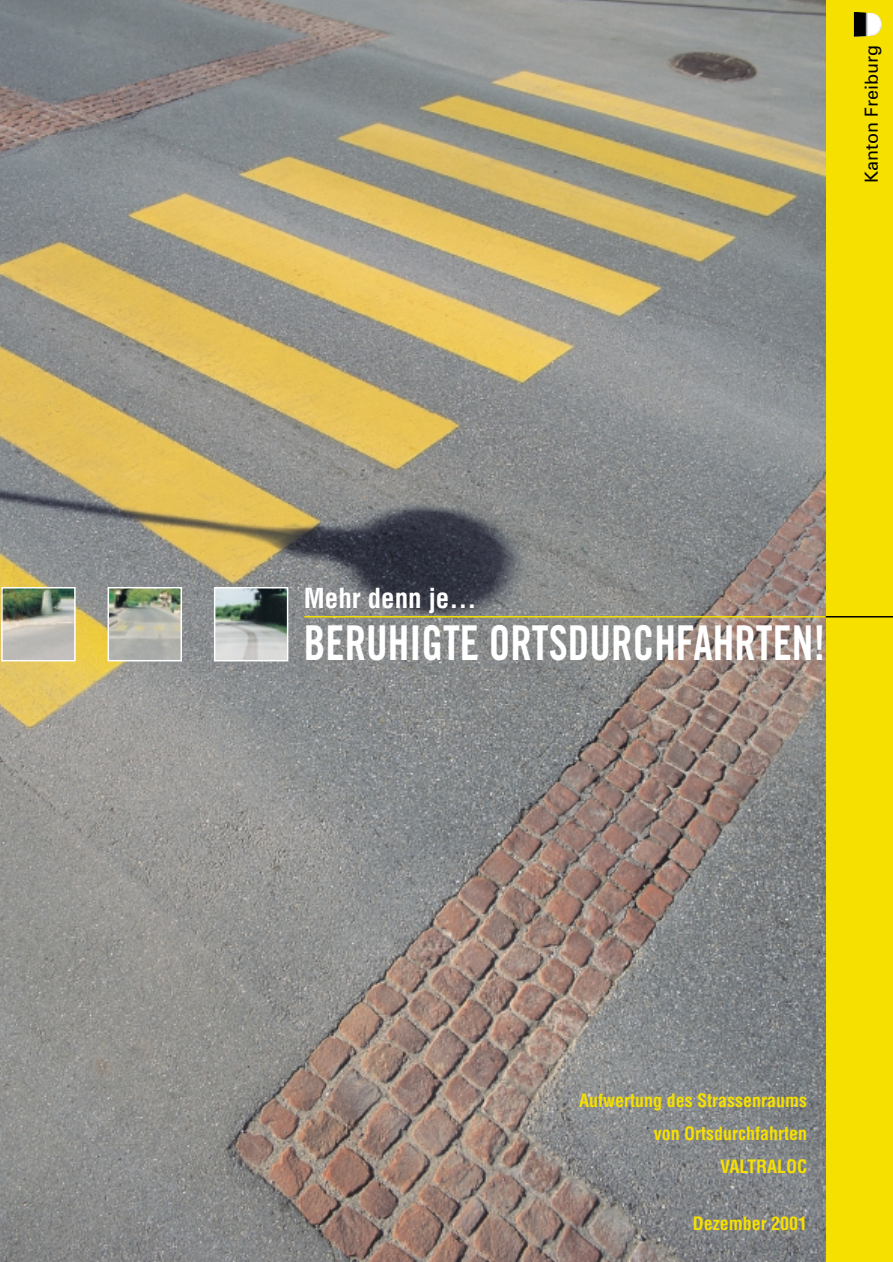
<style>
.page{position:relative;width:893px;height:1262px;background:#fff}
.page>*{position:absolute;margin:0;border:0;box-sizing:border-box;transform-origin:0 0}
.t1{font:48px "Trade Gothic Bold Cond Twenty";color:#fff;scale:.9 1}
.t2{font:700 condensed 27px "Helvetica";color:#fff}
.t3{font:700 condensed 18px/33px "Helvetica";color:#f6e000;text-align:right}
.t4{font:18px "Univers";color:#000}
</style>
<div class="page">
<div style="left:825px;top:0;width:67px;height:1261px;background:#f6e000"></div>
<img style="left:0;top:0;width:825px;height:1261px">
<hr style="left:304px;top:616px;width:521px;height:1px;background:#f6e000">
<img style="left:217px;top:590px;width:68px;height:68px">
<div style="left:214px;top:587px;width:74px;height:74px;border:2px solid #fff"></div>
<img style="left:111px;top:590px;width:68px;height:68px">
<div style="left:108px;top:587px;width:74px;height:74px;border:2px solid #fff"></div>
<img style="left:4px;top:590px;width:69px;height:68px">
<div style="left:1px;top:587px;width:75px;height:74px;border:2px solid #fff"></div>
<hr style="left:825px;top:616px;width:67px;height:1px;background:#000">
<img style="left:853px;top:12px;width:28px;height:25px">
<p class="t4" style="left:864px;top:183px;width:139px;rotate:-90deg">Kanton Freiburg</p>
<h2 class="t2" style="left:304px;top:587px;width:174px">Mehr denn je...</h2>
<h1 class="t1" style="left:304px;top:625px;width:581px">BERUHIGTE ORTSDURCHFAHRTEN!</h1>
<p class="t3" style="left:579px;top:1085px;width:229px">Aufwertung des Strassenraums von Ortsdurchfahrten<br>VALTRALOC</p>
<p class="t3" style="left:692px;top:1208px;width:116px">Dezember 2001</p>
</div>
